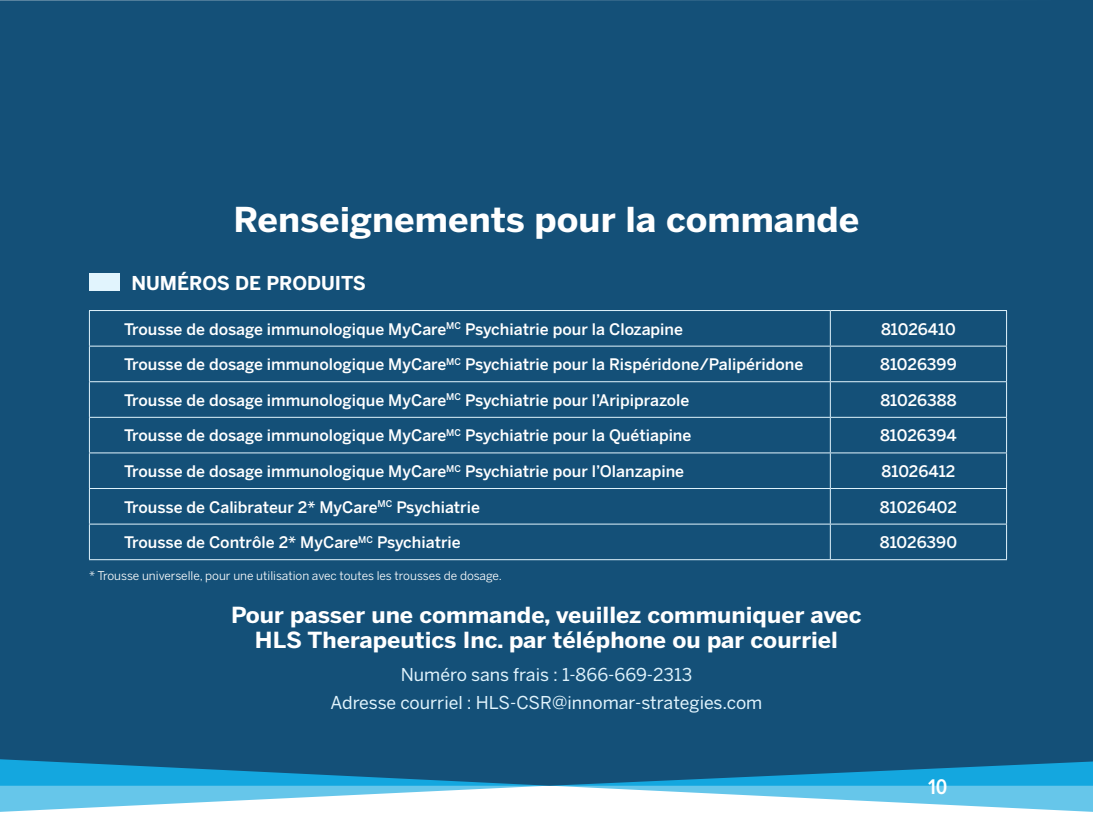
<style>
.page{position:relative;width:1093px;height:820px;background:#fff}
.page>*{position:absolute;margin:0;border:0;box-sizing:border-box;transform-origin:0 0}
.t1{font:700 34px "Benton Sans";color:#fff;scale:1.05 1}
.t2{font:700 22px/25px "Benton Sans";color:#fff;text-align:center;scale:1.05 1}
.t3{font:600 22px "Proxima Nova Cond";color:#fff}
.t4{font:700 18.96px "Benton Sans";color:#fff}
.t5{font:17.6px/28.4px "Benton Sans";color:#e1f4fd;text-align:center}
.t6{font:500 15.8px "Benton Sans";color:#fff}
.t7{font:11.84px "Benton Sans";color:#fff}
</style>
<div class="page">
<svg style="left:0;top:785px;width:1093px;height:26px;fill:#66c6ea"></svg>
<div style="left:0;top:0;width:1093px;height:785px;background:#145078"></div>
<hr style="left:89px;top:310px;width:741px;height:1px;background:#e1f4fd">
<hr style="left:89px;top:311px;width:1px;height:34px;background:#e1f4fd">
<hr style="left:830px;top:310px;width:177px;height:1px;background:#e1f4fd">
<hr style="left:830px;top:311px;width:1px;height:34px;background:#e1f4fd">
<hr style="left:1006px;top:311px;width:1px;height:34px;background:#e1f4fd">
<hr style="left:89px;top:345px;width:741px;height:1px;background:#e1f4fd">
<hr style="left:89px;top:346px;width:1px;height:35px;background:#e1f4fd">
<hr style="left:830px;top:345px;width:177px;height:1px;background:#e1f4fd">
<hr style="left:830px;top:346px;width:1px;height:35px;background:#e1f4fd">
<hr style="left:1006px;top:346px;width:1px;height:35px;background:#e1f4fd">
<hr style="left:89px;top:381px;width:741px;height:1px;background:#e1f4fd">
<hr style="left:89px;top:382px;width:1px;height:35px;background:#e1f4fd">
<hr style="left:830px;top:381px;width:177px;height:1px;background:#e1f4fd">
<hr style="left:830px;top:382px;width:1px;height:35px;background:#e1f4fd">
<hr style="left:1006px;top:382px;width:1px;height:35px;background:#e1f4fd">
<hr style="left:89px;top:417px;width:741px;height:1px;background:#e1f4fd">
<hr style="left:89px;top:417px;width:1px;height:35px;background:#e1f4fd">
<hr style="left:830px;top:417px;width:177px;height:1px;background:#e1f4fd">
<hr style="left:830px;top:417px;width:1px;height:35px;background:#e1f4fd">
<hr style="left:1006px;top:417px;width:1px;height:35px;background:#e1f4fd">
<hr style="left:89px;top:452px;width:741px;height:1px;background:#e1f4fd">
<hr style="left:89px;top:453px;width:1px;height:35px;background:#e1f4fd">
<hr style="left:830px;top:452px;width:177px;height:1px;background:#e1f4fd">
<hr style="left:830px;top:453px;width:1px;height:35px;background:#e1f4fd">
<hr style="left:1006px;top:453px;width:1px;height:35px;background:#e1f4fd">
<hr style="left:89px;top:488px;width:1px;height:35px;background:#e1f4fd">
<hr style="left:830px;top:488px;width:1px;height:35px;background:#e1f4fd">
<hr style="left:1006px;top:488px;width:1px;height:35px;background:#e1f4fd">
<hr style="left:89px;top:524px;width:1px;height:35px;background:#e1f4fd">
<hr style="left:830px;top:524px;width:1px;height:35px;background:#e1f4fd">
<hr style="left:1006px;top:524px;width:1px;height:35px;background:#e1f4fd">
<hr style="left:89px;top:559px;width:741px;height:1px;background:#e1f4fd">
<hr style="left:830px;top:559px;width:177px;height:1px;background:#e1f4fd">
<hr style="left:89px;top:488px;width:741px;height:1px;background:#e1f4fd">
<hr style="left:830px;top:488px;width:177px;height:1px;background:#e1f4fd">
<hr style="left:89px;top:523px;width:741px;height:1px;background:#e1f4fd">
<hr style="left:830px;top:523px;width:177px;height:1px;background:#e1f4fd">
<div style="left:89px;top:273px;width:30px;height:18px;background:#e1f4fd"></div>
<h1 class="t1" style="left:233px;top:199px;width:598px">Renseignements pour la commande</h1>
<p class="t4" style="left:131px;top:271px;width:236px">NUMÉROS DE PRODUITS</p>
<p class="t6" style="left:124px;top:319px;width:560px">Trousse de dosage immunologique MyCare<sup>MC</sup> Psychiatrie pour la Clozapine</p>
<p class="t6" style="left:881px;top:319px;width:76px">81026410</p>
<p class="t6" style="left:124px;top:355px;width:681px">Trousse de dosage immunologique MyCare<sup>MC</sup> Psychiatrie pour la Rispéridone/Palipéridone</p>
<p class="t6" style="left:880px;top:355px;width:78px">81026399</p>
<p class="t6" style="left:124px;top:390px;width:567px">Trousse de dosage immunologique MyCare<sup>MC</sup> Psychiatrie pour l’Aripiprazole</p>
<p class="t6" style="left:880px;top:390px;width:78px">81026388</p>
<p class="t6" style="left:124px;top:426px;width:569px">Trousse de dosage immunologique MyCare<sup>MC</sup> Psychiatrie pour la Quétiapine</p>
<p class="t6" style="left:880px;top:426px;width:78px">81026394</p>
<p class="t6" style="left:124px;top:461px;width:561px">Trousse de dosage immunologique MyCare<sup>MC</sup> Psychiatrie pour l’Olanzapine</p>
<p class="t6" style="left:881px;top:461px;width:75px">81026412</p>
<p class="t6" style="left:124px;top:497px;width:357px">Trousse de Calibrateur 2* MyCare<sup>MC</sup> Psychiatrie</p>
<p class="t6" style="left:880px;top:497px;width:79px">81026402</p>
<p class="t6" style="left:124px;top:532px;width:338px">Trousse de Contrôle 2* MyCare<sup>MC</sup> Psychiatrie</p>
<p class="t6" style="left:880px;top:532px;width:79px">81026390</p>
<p class="t7" style="left:89px;top:568px;width:414px">* Trousse universelle, pour une utilisation avec toutes les trousses de dosage.</p>
<h2 class="t2" style="left:231px;top:602px;width:602px">Pour passer une commande, veuillez communiquer avec<br>HLS Therapeutics Inc. par téléphone ou par courriel</h2>
<p class="t5" style="left:331px;top:659px;width:433px">Numéro sans frais : 1-866-669-2313<br>Adresse courriel : HLS-CSR@innomar-strategies.com</p>
<h2 class="t3" style="left:928px;top:769px;width:21px">10</h2>
</div>
